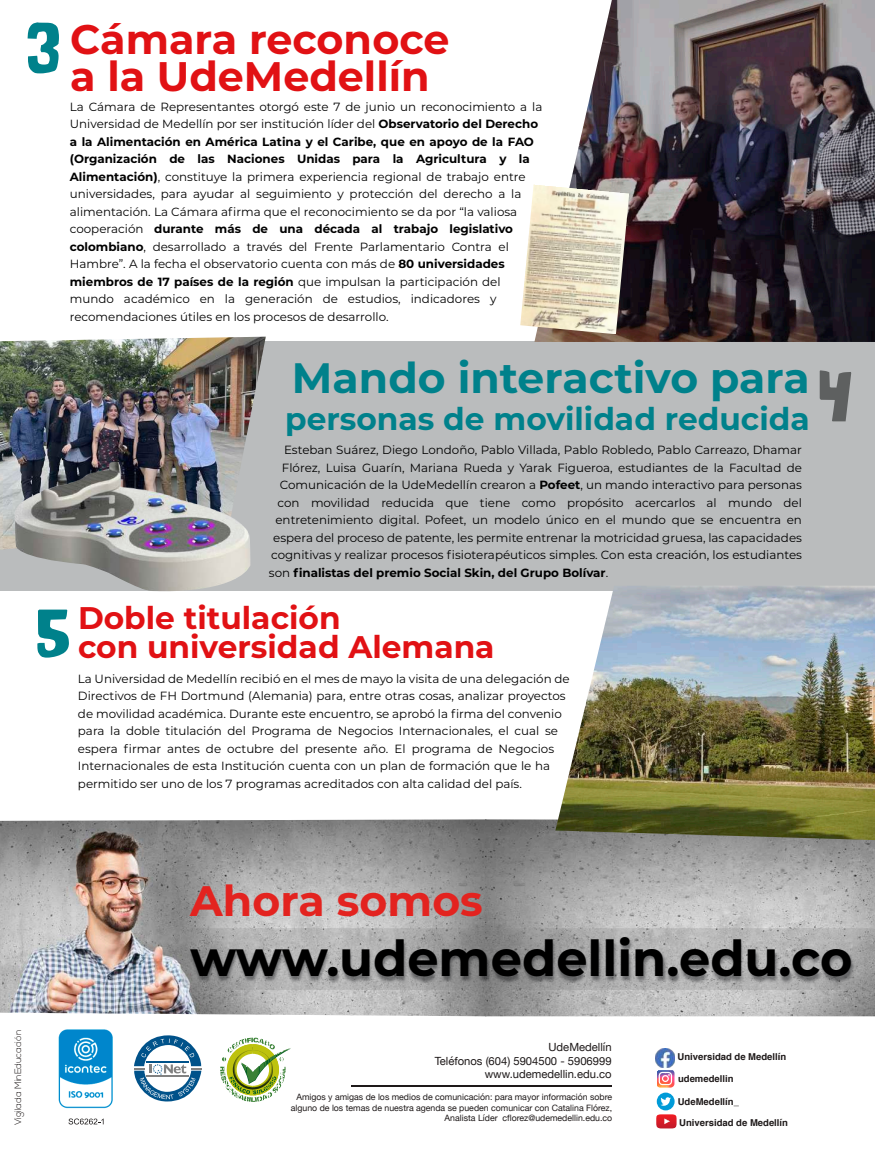
<style>
.page{position:relative;width:875px;height:1150px;background:#fff}
.page>*{position:absolute;margin:0;border:0;box-sizing:border-box;transform-origin:0 0}
.t1{font:56.25px "Good Girl";color:#5e6060}
.t2{font:700 49.5px "Montserrat";color:#000}
.t3{font:700 42.62px "Montserrat";color:#e3231f}
.t4{font:700 42.5px "Montserrat";color:#00818b}
.t5{font:700 41.25px/37.5px "Montserrat";color:#e11114}
.t6{font:700 31.25px/28.8px "Montserrat";color:#e11114}
.t7{font:700 31.25px "Montserrat";color:#00818b}
.t8{font:11.88px/17.5px "Montserrat";color:#000}
.t9{font:700 11.88px "Montserrat";color:#000}
.t10{font:11.25px/13.5px "Helvetica Neue";color:#1e1919;text-align:right}
.t11{font:700 9.5px/20.8px "Helvetica";color:#1e1919}
.t12{font:300 9.25px "Nexa";color:#1e1919}
.t13{font:8.75px/10.5px "Helvetica Neue";color:#1e1919;text-align:right}
.s1{font-family:"Good Girl";font-weight:400;font-size:56.25px;color:#00818b}
.s2{font-weight:700}
.s3{font-weight:400}
</style>
<div class="page">
<img style="left:0;top:819px;width:875px;height:197px">
<div style="left:0;top:341px;width:875px;height:250px;background:#babcbd"></div>
<svg style="left:657px;top:1070px;width:17px;height:18px"></svg>
<div style="left:657px;top:1093px;width:18px;height:17px;background:#009bd8;border-radius:50%"></div>
<svg style="left:660px;top:1097px;width:11px;height:9px"></svg>
<svg style="left:656px;top:1114px;width:21px;height:14px"></svg>
<svg style="left:220px;top:1038px;width:71px;height:64px"></svg>
<svg style="left:134px;top:1035px;width:67px;height:67px"></svg>
<svg style="left:69px;top:1119px;width:35px;height:6px"></svg>
<hr style="left:352px;top:1086px;width:260px;height:1px;background:#1e1919">
<img style="left:58px;top:1029px;width:55px;height:80px">
<img style="left:656px;top:1049px;width:19px;height:18px">
<img style="left:0;top:337px;width:266px;height:213px">
<img style="left:14px;top:462px;width:236px;height:129px">
<img style="left:534px;top:0;width:341px;height:342px">
<img style="left:520px;top:184px;width:109px;height:150px">
<img style="left:555px;top:586px;width:320px;height:254px">
<svg style="left:180px;top:928px;width:695px;height:62px;background:#a8a8a8"></svg>
<img style="left:188px;top:934px;width:671px;height:64px">
<h3 class="t5" style="left:70px;top:18px;width:381px;text-indent:-45px"><span class="s1">3</span> Cámara reconoce a la UdeMedellín</h3>
<p class="t8" style="left:70px;top:97px;width:474px">La Cámara de Representantes otorgó este 7 de junio un reconocimiento a la Universidad de Medellín por ser institución líder del <span class="s2">Observatorio del Derecho a la Alimentación en América Latina y el Caribe, que en apoyo de la FAO (Organización de las Naciones Unidas para la Agricultura y la Alimentación)</span>, constituye la primera experiencia regional de trabajo entre universidades, para ayudar al seguimiento y protección del derecho a la alimentación. La Cámara afirma que el reconocimiento se da por “la valiosa cooperación <span class="s2">durante más de una década al trabajo legislativo colombiano</span>, desarrollado a través del Frente Parlamentario Contra el Hambre”. A la fecha el observatorio cuenta con más de <span class="s2">80 universidades miembros de 17 países de la región</span> que impulsan la participación del mundo académico en la generación de estudios, indicadores y recomendaciones útiles en los procesos de desarrollo.</p>
<h3 class="t4" style="left:292px;top:348px;width:519px">Mando interactivo para</h3>
<h3 class="t7" style="left:285px;top:396px;width:526px">personas de movilidad reducida</h3>
<p class="t8" style="left:284px;top:441px;width:519px">Esteban Suárez, Diego Londoño, Pablo Villada, Pablo Robledo, Pablo Carreazo, Dhamar</p>
<p class="t8" style="left:282px;top:458px;width:522px">Flórez, Luisa Guarín, Mariana Rueda y Yarak Figueroa, estudiantes de la Facultad de</p>
<p class="t8" style="left:280px;top:476px;width:524px">Comunicación de la UdeMedellín crearon a <span class="s2">Pofeet</span>, un mando interactivo para personas</p>
<p class="t8" style="left:278px;top:493px;width:526px">con movilidad reducida que tiene como propósito acercarlos al mundo del</p>
<p class="t8" style="left:275px;top:511px;width:528px">entretenimiento digital. Pofeet, un modelo único en el mundo que se encuentra en</p>
<p class="t8" style="left:273px;top:528px;width:530px">espera del proceso de patente, les permite entrenar la motricidad gruesa, las capacidades</p>
<p class="t8" style="left:271px;top:546px;width:532px">cognitivas y realizar procesos fisioterapéuticos simples. Con esta creación, los estudiantes</p>
<p class="t9" style="left:269px;top:564px;width:341px"><span class="s3">son</span> finalistas del premio Social Skin, del Grupo Bolívar<span class="s3">.</span></p>
<h3 class="t6" style="left:36px;top:602px;width:460px;text-indent:42px">Doble titulación<br><sup>5</sup> con universidad Alemana</h3>
<p class="t8" style="left:78px;top:669px;width:493px">La Universidad de Medellín recibió en el mes de mayo la visita de una delegación de Directivos de FH Dortmund (Alemania) para, entre otras cosas, analizar proyectos de movilidad académica. Durante este encuentro, se aprobó la firma del convenio para la doble titulación del Programa de Negocios Internacionales, el cual se espera firmar antes de octubre del presente año. El programa de Negocios Internacionales de esta Institución cuenta con un plan de formación que le ha permitido ser uno de los 7 programas acreditados con alta calidad del país.</p>
<h1 class="t1" style="left:818px;top:366px;width:36px">4</h1>
<p class="t12" style="left:13px;top:1125px;width:97px;rotate:-90deg">Vigilada MinEducación</p>
<h3 class="t3" style="left:190px;top:871px;width:294px">Ahora somos</h3>
<h2 class="t2" style="left:190px;top:923px;width:664px">www.udemedellin.edu.co</h2>
<p class="t10" style="left:435px;top:1041px;width:178px">UdeMedellín<br>Teléfonos (604) 5904500 - 5906999 www.udemedellin.edu.co</p>
<p class="t13" style="left:291px;top:1092px;width:323px">Amigos y amigas de los medios de comunicación: para mayor información sobre alguno de los temas de nuestra agenda se pueden comunicar con Catalina Flórez,<br>Analista Líder cflorez@udemedellin.edu.co</p>
<p class="t11" style="left:677px;top:1047px;width:110px">Universidad de Medellín</p>
<p class="t11" style="left:678px;top:1091px;width:112px">UdeMedellín_<br>Universidad de Medellín</p>
<p class="t11" style="left:678px;top:1069px;width:57px">udemedellin</p>
</div>
